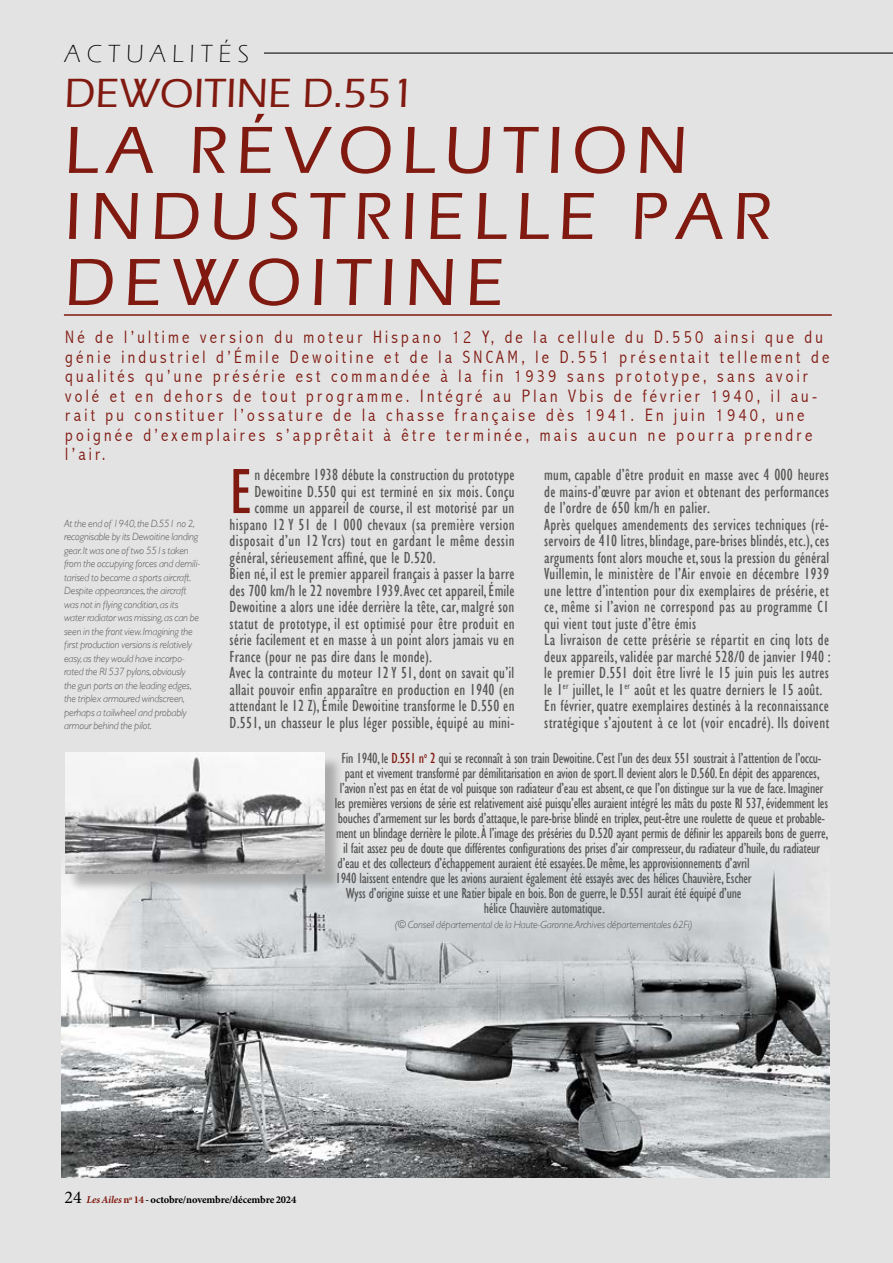
<style>
.page{position:relative;width:893px;height:1263px;background:#e3e3e3}
.page>*{position:absolute;margin:0;border:0;box-sizing:border-box;transform-origin:0 0}
.t1{font:500 69px "Eras ITC";letter-spacing:.12em;color:#801a11}
.t2{font:condensed 65.85px "Gill Sans";color:#801a11}
.t3{font:500 42px "Eras ITC";color:#801a11}
.t4{font:300 25.5px "Eras ITC";letter-spacing:.23em;color:#000}
.t5{font:300 condensed 18px/19.5px "Abadi";letter-spacing:.18em;color:#801a11}
.t6{font:condensed 16.5px/16.5px "Gill Sans";letter-spacing:.015em;color:#575756}
.t7{font:condensed 15px "Gill Sans";letter-spacing:-.015em;color:#575756}
.t8{font:italic 300 10.5px/13.5px "Gill Sans";letter-spacing:-.015em;color:#575756}
.t9{font:700 10.5px "Minion Pro";letter-spacing:-.015em;color:#000}
.s1{color:#801a11}
.s2{font-weight:400;font-size:18px}
.s3{font-style:italic;color:#801a11}
</style>
<div class="page">
<hr style="left:264px;top:53px;width:629px;height:1px;background:#000">
<hr style="left:64px;top:314px;width:768px;height:2px;background:#801a11">
<img style="left:62px;top:859px;width:767px;height:319px">
<div style="left:67px;top:755px;width:277px;height:137px;background:#000;opacity:.25"></div>
<img style="left:65px;top:753px;width:260px;height:120px">
<h3 class="t4" style="left:65px;top:39px;width:186px">ACTUALITÉS</h3>
<h3 class="t3" style="left:65px;top:69px;width:115px">DEWOITI</h3>
<h3 class="t3" style="left:236px;top:69px;width:180px">NE D.551</h3>
<h1 class="t1" style="left:65px;top:111px;width:480px">LA RÉVOLUTIO</h1>
<h1 class="t1" style="left:636px;top:111px;width:54px">N</h1>
<h1 class="t1" style="left:65px;top:177px;width:245px">INDUSTRIELLE</h1>
<h1 class="t1" style="left:631px;top:177px;width:143px">PAR</h1>
<h1 class="t1" style="left:65px;top:244px;width:219px">DEWOITI</h1>
<h1 class="t1" style="left:405px;top:244px;width:94px">NE</h1>
<p class="t5" style="left:65px;top:328px;width:766px">Né de l’ultime version du moteur Hispano 12 Y, de la cellule du D.550 ainsi que du génie industriel d’Émile Dewoitine et de la SNCAM, le D.551 présentait tellement de qualités qu’une présérie est commandée à la fin 1939 sans prototype, sans avoir volé et en dehors de tout programme. Intégré au Plan Vbis de février 1940, il au&shy;rait pu constituer l’ossature de la chasse française dès 1941. En juin 1940, une poignée d’exemplaires s’apprêtait à être terminée, mais aucun ne pourra prendre l’air.</p>
<p class="t8" style="left:64px;top:516px;width:138px">At the end of 1940, the D.551 no 2, recognisable by its Dewoitine landing gear. It was one of two 551s taken from the occupying forces and demili&shy;tarised to become a sports aircraft.<br>Despite appearances, the aircraft was not in flying condition, as its water radiator was missing, as can be seen in the front view. Imagining the first production versions is relatively easy, as they would have incorpo&shy;rated the RI 537 pylons, obviously the gun ports on the leading edges, the triplex armoured windscreen, perhaps a tailwheel and probably armour behind the pilot.</p>
<h2 class="t2" style="left:230px;top:453px;width:25px">E</h2>
<p class="t6" style="left:254px;top:466px;width:262px">n décembre 1938 débute la construction du prototype</p>
<p class="t6" style="left:544px;top:466px;width:288px">mum, capable d’être produit en masse avec 4 000 heures de mains-d’œuvre par avion et obtenant des performances de l’ordre de 650 km/h en palier.<br>Après quelques amendements des services techniques (ré&shy;servoirs de 410 litres, blindage, pare-brises blindés, etc.), ces arguments font alors mouche et, sous la pression du général Vuillemin, le ministère de l’Air envoie en décembre 1939 une lettre d’intention pour dix exemplaires de présérie, et ce, même si l’avion ne correspond pas au programme C1 qui vient tout juste d’être émis<br>La livraison de cette présérie se répartit en cinq lots de deux appareils, validée par marché 528/0 de janvier 1940 : le premier D.551 doit être livré le 15 juin puis les autres le 1<sup>er</sup> juillet, le 1<sup>er</sup> août et les quatre derniers le 15 août.<br>En février, quatre exemplaires destinés à la reconnaissance stratégique s’ajoutent à ce lot (voir encadré). Ils doivent</p>
<p class="t7" style="left:342px;top:749px;width:481px">Fin 1940, le <span class="s1">D.551 n</span><sup>o</sup> <span class="s1">2</span> qui se reconnaît à son train Dewoitine. C’est l’un des deux 551 soustrait à l’attention de l’occu-</p>
<p class="t7" style="left:345px;top:764px;width:476px">pant et vivement transformé par démilitarisation en avion de sport. Il devient alors le D.560. En dépit des apparences,</p>
<p class="t7" style="left:340px;top:779px;width:485px">l’avion n’est pas en état de vol puisque son radiateur d’eau est absent, ce que l’on distingue sur la vue de face. Imaginer</p>
<p class="t7" style="left:335px;top:794px;width:495px">les premières versions de série est relativement aisé puisqu’elles auraient intégré les mâts du poste RI 537, évidemment les</p>
<p class="t7" style="left:338px;top:809px;width:489px">bouches d’armement sur les bords d’attaque, le pare-brise blindé en triplex, peut-être une roulette de queue et probable-</p>
<p class="t7" style="left:336px;top:824px;width:494px">ment un blindage derrière le pilote. À l’image des préséries du D.520 ayant permis de définir les appareils bons de guerre,</p>
<p class="t7" style="left:343px;top:839px;width:478px">il fait assez peu de doute que différentes configurations des prises d’air compresseur, du radiateur d’huile, du radiateur</p>
<p class="t7" style="left:338px;top:854px;width:413px">d’eau et des collecteurs d’échappement auraient été essayées. De même, les approvisionnements d’avril</p>
<p class="t7" style="left:335px;top:869px;width:418px">1940 laissent entendre que les avions auraient également été essayés avec des hélices Chauvière, Escher</p>
<p class="t7" style="left:346px;top:884px;width:397px">Wyss d’origine suisse et une Ratier bipale en bois. Bon de guerre, le D.551 aurait été équipé d’une</p>
<p class="t7" style="left:484px;top:899px;width:123px">hélice Chauvière automatique.</p>
<p class="t8" style="left:395px;top:918px;width:299px">(© Conseil départemental de la Haute-Garonne.Archives départementales 62Fi)</p>
<p class="t6" style="left:254px;top:483px;width:262px">Dewoitine D.550 qui est terminé en six mois. Conçu</p>
<p class="t6" style="left:254px;top:499px;width:261px">comme un appareil de course, il est motorisé par un</p>
<p class="t6" style="left:230px;top:516px;width:287px">hispano 12 Y 51 de 1 000 chevaux (sa première version</p>
<p class="t6" style="left:230px;top:532px;width:286px">disposait d’un 12 Ycrs) tout en gardant le même dessin</p>
<p class="t6" style="left:230px;top:549px;width:208px">général, sérieusement affiné, que le D.520.</p>
<p class="t6" style="left:230px;top:565px;width:286px">Bien né, il est le premier appareil français à passer la barre</p>
<p class="t6" style="left:230px;top:582px;width:286px">des 700 km/h le 22 novembre 1939. Avec cet appareil, Émile</p>
<p class="t6" style="left:230px;top:598px;width:286px">Dewoitine a alors une idée derrière la tête, car, malgré son</p>
<p class="t6" style="left:230px;top:615px;width:287px">statut de prototype, il est optimisé pour être produit en</p>
<p class="t6" style="left:230px;top:631px;width:286px">série facilement et en masse à un point alors jamais vu en</p>
<p class="t6" style="left:230px;top:648px;width:204px">France (pour ne pas dire dans le monde).</p>
<p class="t6" style="left:230px;top:664px;width:286px">Avec la contrainte du moteur 12 Y 51, dont on savait qu’il</p>
<p class="t6" style="left:230px;top:681px;width:286px">allait pouvoir enfin apparaître en production en 1940 (en</p>
<p class="t6" style="left:230px;top:697px;width:286px">attendant le 12 Z), Émile Dewoitine transforme le D.550 en</p>
<p class="t6" style="left:230px;top:714px;width:286px">D.551, un chasseur le plus léger possible, équipé au mini-</p>
<p class="t9" style="left:65px;top:1192px;width:233px"><span class="s2">24</span> <span class="s3">Les Ailes</span> <span class="s1">n</span><sup>o</sup> <span class="s1">14</span> - octobre/novembre/décembre 2024</p>
</div>
